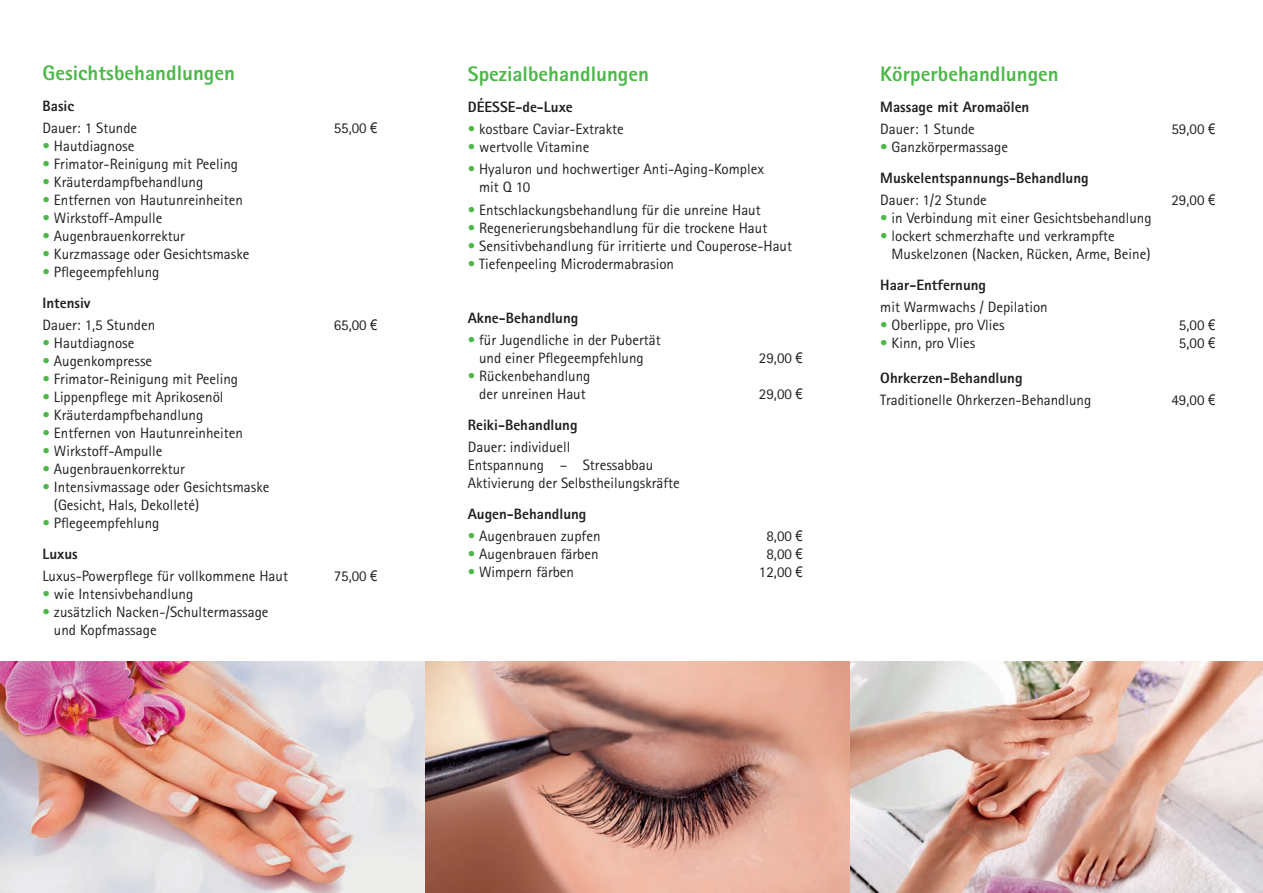
<style>
.page{position:relative;width:1263px;height:893px;background:#fff}
.page>*{position:absolute;margin:0;border:0;box-sizing:border-box;transform-origin:0 0}
.t1{font:800 21px "Rotis Sans Serif";color:#4cb848}
.t2{font:15px "Rotis Sans Serif";color:#231f20}
.t3{font:800 15px "Rotis Sans Serif";color:#231f20}
.s1{font-family:"Arial Narrow"}
.s2{color:#4cb848}
.s3{color:#fff}
</style>
<div class="page">
<img style="left:0;top:662px;width:1263px;height:231px">
<p class="t1" style="left:43px;top:60px;width:194px">Gesichtsbehandlungen</p>
<p class="t3" style="left:43px;top:96px;width:33px">Basic</p>
<p class="t2" style="left:43px;top:119px;width:96px">Dauer: 1 Stunde</p>
<p class="t2" style="left:334px;top:119px;width:45px">55,00 <span class="s1">€</span></p>
<p class="t2" style="left:43px;top:137px;width:93px"><span class="s2">•</span> Hautdiagnose</p>
<p class="t2" style="left:43px;top:155px;width:197px"><span class="s2">•</span> Frimator-Reinigung mit Peeling</p>
<p class="t2" style="left:43px;top:173px;width:162px"><span class="s2">•</span> Kräuterdampfbehandlung</p>
<p class="t2" style="left:43px;top:191px;width:202px"><span class="s2">•</span> Entfernen von Hautunreinheiten</p>
<p class="t2" style="left:43px;top:209px;width:121px"><span class="s2">•</span> Wirkstoff-Ampulle</p>
<p class="t2" style="left:43px;top:227px;width:144px"><span class="s2">•</span> Augenbrauenkorrektur</p>
<p class="t2" style="left:43px;top:245px;width:208px"><span class="s2">•</span> Kurzmassage oder Gesichtsmaske</p>
<p class="t2" style="left:43px;top:263px;width:118px"><span class="s2">•</span> Pflegeempfehlung</p>
<p class="t3" style="left:43px;top:293px;width:50px">Intensiv</p>
<p class="t2" style="left:43px;top:316px;width:114px">Dauer: 1,5 Stunden</p>
<p class="t2" style="left:334px;top:316px;width:45px">65,00 <span class="s1">€</span></p>
<p class="t2" style="left:43px;top:334px;width:93px"><span class="s2">•</span> Hautdiagnose</p>
<p class="t2" style="left:43px;top:352px;width:111px"><span class="s2">•</span> Augenkompresse</p>
<p class="t2" style="left:43px;top:370px;width:197px"><span class="s2">•</span> Frimator-Reinigung mit Peeling</p>
<p class="t2" style="left:43px;top:388px;width:183px"><span class="s2">•</span> Lippenpflege mit Aprikosenöl</p>
<p class="t2" style="left:43px;top:406px;width:162px"><span class="s2">•</span> Kräuterdampfbehandlung</p>
<p class="t2" style="left:43px;top:424px;width:202px"><span class="s2">•</span> Entfernen von Hautunreinheiten</p>
<p class="t2" style="left:43px;top:442px;width:121px"><span class="s2">•</span> Wirkstoff-Ampulle</p>
<p class="t2" style="left:43px;top:460px;width:144px"><span class="s2">•</span> Augenbrauenkorrektur</p>
<p class="t2" style="left:43px;top:478px;width:228px"><span class="s2">•</span> Intensivmassage oder Gesichtsmaske</p>
<p class="t2" style="left:43px;top:496px;width:158px"><span class="s3">•</span> (Gesicht, Hals, Dekolleté)</p>
<p class="t2" style="left:43px;top:514px;width:118px"><span class="s2">•</span> Pflegeempfehlung</p>
<p class="t3" style="left:43px;top:544px;width:37px">Luxus</p>
<p class="t2" style="left:43px;top:567px;width:247px">Luxus-Powerpflege für vollkommene Haut</p>
<p class="t2" style="left:334px;top:567px;width:45px">75,00 <span class="s1">€</span></p>
<p class="t2" style="left:43px;top:585px;width:152px"><span class="s2">•</span> wie Intensivbehandlung</p>
<p class="t2" style="left:43px;top:603px;width:228px"><span class="s2">•</span> zusätzlich Nacken-/Schultermassage</p>
<p class="t2" style="left:43px;top:621px;width:116px"><span class="s3">•</span> und Kopfmassage</p>
<p class="t1" style="left:468px;top:61px;width:183px">Spezialbehandlungen</p>
<p class="t3" style="left:468px;top:97px;width:107px">DÉESSE-de-Luxe</p>
<p class="t2" style="left:468px;top:120px;width:158px"><span class="s2">•</span> kostbare Caviar-Extrakte</p>
<p class="t2" style="left:468px;top:138px;width:123px"><span class="s2">•</span> wertvolle Vitamine</p>
<p class="t2" style="left:468px;top:160px;width:298px"><span class="s2">•</span> Hyaluron und hochwertiger Anti-Aging-Komplex</p>
<p class="t2" style="left:468px;top:178px;width:64px"><span class="s3">•</span> mit Q 10</p>
<p class="t2" style="left:468px;top:201px;width:294px"><span class="s2">•</span> Entschlackungsbehandlung für die unreine Haut</p>
<p class="t2" style="left:468px;top:219px;width:301px"><span class="s2">•</span> Regenerierungsbehandlung für die trockene Haut</p>
<p class="t2" style="left:468px;top:237px;width:326px"><span class="s2">•</span> Sensitivbehandlung für irritierte und Couperose-Haut</p>
<p class="t2" style="left:468px;top:255px;width:208px"><span class="s2">•</span> Tiefenpeeling Microdermabrasion</p>
<p class="t3" style="left:468px;top:308px;width:112px">Akne-Behandlung</p>
<p class="t2" style="left:468px;top:331px;width:194px"><span class="s2">•</span> für Jugendliche in der Pubertät</p>
<p class="t2" style="left:468px;top:349px;width:178px"><span class="s3">•</span> und einer Pflegeempfehlung</p>
<p class="t2" style="left:759px;top:349px;width:45px">29,00 <span class="s1">€</span></p>
<p class="t2" style="left:468px;top:367px;width:124px"><span class="s2">•</span> Rückenbehandlung</p>
<p class="t2" style="left:468px;top:385px;width:120px"><span class="s3">•</span> der unreinen Haut</p>
<p class="t2" style="left:759px;top:385px;width:45px">29,00 <span class="s1">€</span></p>
<p class="t3" style="left:468px;top:415px;width:111px">Reiki-Behandlung</p>
<p class="t2" style="left:468px;top:438px;width:104px">Dauer: individuell</p>
<p class="t2" style="left:468px;top:456px;width:187px">Entspannung – Stressabbau</p>
<p class="t2" style="left:468px;top:474px;width:214px">Aktivierung der Selbstheilungskräfte</p>
<p class="t3" style="left:468px;top:504px;width:120px">Augen-Behandlung</p>
<p class="t2" style="left:468px;top:527px;width:134px"><span class="s2">•</span> Augenbrauen zupfen</p>
<p class="t2" style="left:766px;top:527px;width:38px">8,00 <span class="s1">€</span></p>
<p class="t2" style="left:468px;top:545px;width:132px"><span class="s2">•</span> Augenbrauen färben</p>
<p class="t2" style="left:766px;top:545px;width:38px">8,00 <span class="s1">€</span></p>
<p class="t2" style="left:468px;top:563px;width:108px"><span class="s2">•</span> Wimpern färben</p>
<p class="t2" style="left:759px;top:563px;width:45px">12,00 <span class="s1">€</span></p>
<p class="t1" style="left:880px;top:61px;width:180px">Körperbehandlungen</p>
<p class="t3" style="left:880px;top:97px;width:151px">Massage mit Aromaölen</p>
<p class="t2" style="left:880px;top:120px;width:96px">Dauer: 1 Stunde</p>
<p class="t2" style="left:1171px;top:120px;width:45px">59,00 <span class="s1">€</span></p>
<p class="t2" style="left:880px;top:138px;width:129px"><span class="s2">•</span> Ganzkörpermassage</p>
<p class="t3" style="left:880px;top:168px;width:210px">Muskelentspannungs-Behandlung</p>
<p class="t2" style="left:880px;top:191px;width:108px">Dauer: 1/2 Stunde</p>
<p class="t2" style="left:1171px;top:191px;width:45px">29,00 <span class="s1">€</span></p>
<p class="t2" style="left:880px;top:209px;width:273px"><span class="s2">•</span> in Verbindung mit einer Gesichtsbehandlung</p>
<p class="t2" style="left:880px;top:227px;width:236px"><span class="s2">•</span> lockert schmerzhafte und verkrampfte</p>
<p class="t2" style="left:880px;top:245px;width:272px"><span class="s3">•</span> Muskelzonen (Nacken, Rücken, Arme, Beine)</p>
<p class="t3" style="left:880px;top:275px;width:107px">Haar-Entfernung</p>
<p class="t2" style="left:880px;top:298px;width:169px">mit Warmwachs / Depilation</p>
<p class="t2" style="left:880px;top:316px;width:126px"><span class="s2">•</span> Oberlippe, pro Vlies</p>
<p class="t2" style="left:1179px;top:316px;width:38px">5,00 <span class="s1">€</span></p>
<p class="t2" style="left:880px;top:334px;width:96px"><span class="s2">•</span> Kinn, pro Vlies</p>
<p class="t2" style="left:1179px;top:334px;width:38px">5,00 <span class="s1">€</span></p>
<p class="t3" style="left:880px;top:368px;width:144px">Ohrkerzen-Behandlung</p>
<p class="t2" style="left:880px;top:391px;width:213px">Traditionelle Ohrkerzen-Behandlung</p>
<p class="t2" style="left:1171px;top:391px;width:45px">49,00 <span class="s1">€</span></p>
</div>
